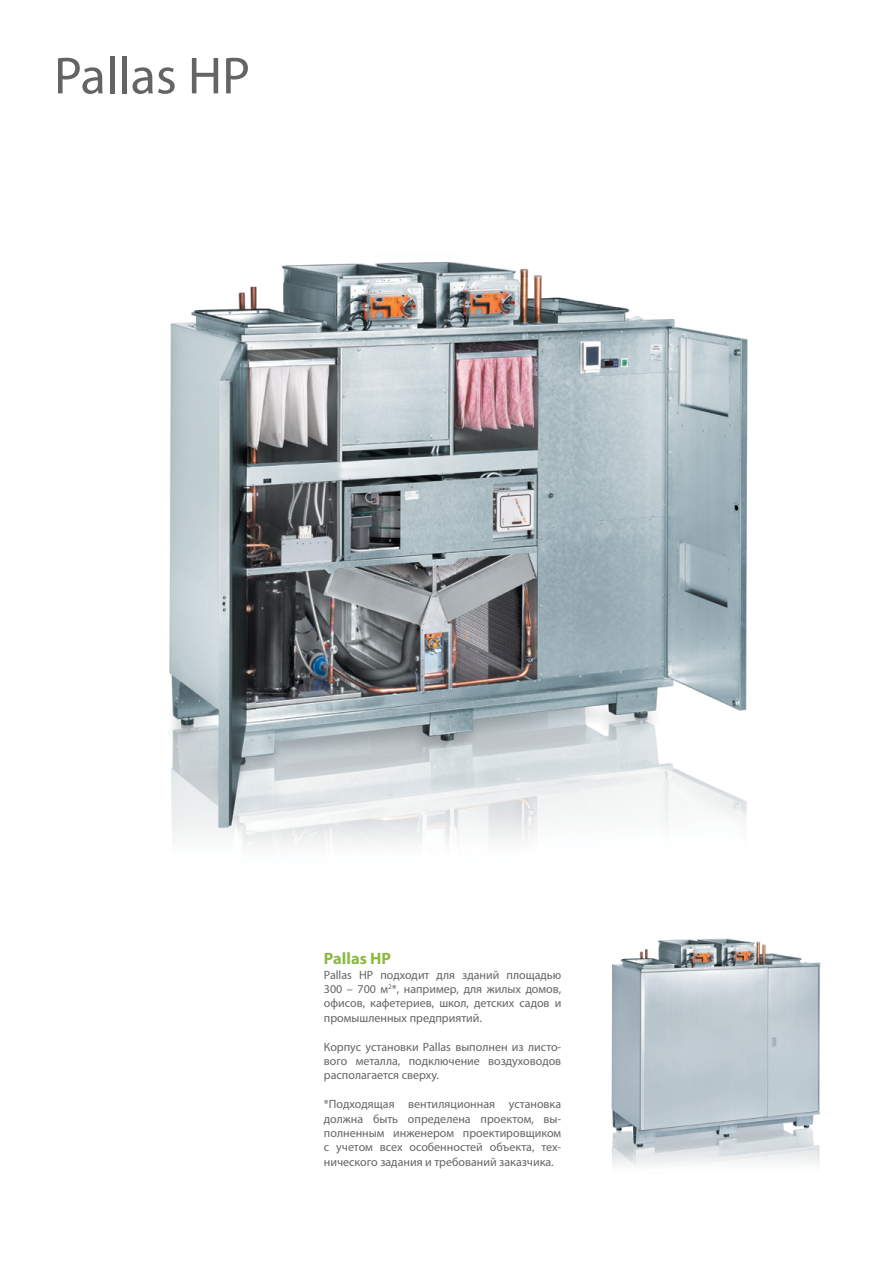
<style>
.page{position:relative;width:893px;height:1263px;background:#fff}
.page>*{position:absolute;margin:0;border:0;box-sizing:border-box;transform-origin:0 0}
.t1{font:52.5px "Myriad Pro";color:#636466}
.t2{font:700 16.5px "Myriad Pro";color:#8aba41}
.t3{font:12px/14.4px "Myriad Pro";color:#636466;text-align:justify}
</style>
<div class="page">
<img style="left:611px;top:938px;width:210px;height:228px">
<img style="left:169px;top:262px;width:579px;height:585px">
<h1 class="t1" style="left:54px;top:43px;width:198px">Pallas HP</h1>
<h2 class="t2" style="left:324px;top:948px;width:69px">Pallas HP</h2>
<p class="t3" style="left:324px;top:967px;width:239px">Pallas HP подходит для зданий площадью 300 – 700 м<sup>2</sup>*, например, для жилых домов, офисов, кафетериев, школ, детских садов и промышленных предприятий.</p>
<p class="t3" style="left:324px;top:1039px;width:239px">Корпус установки Pallas выполнен из листо&shy;вого металла, подключение воздуховодов располагается сверху.</p>
<p class="t3" style="left:324px;top:1097px;width:239px">*Подходящая вентиляционная установка должна быть определена проектом, вы&shy;полненным инженером проектировщиком с учетом всех особенностей объекта, тех&shy;нического задания и требований заказчика.</p>
</div>
